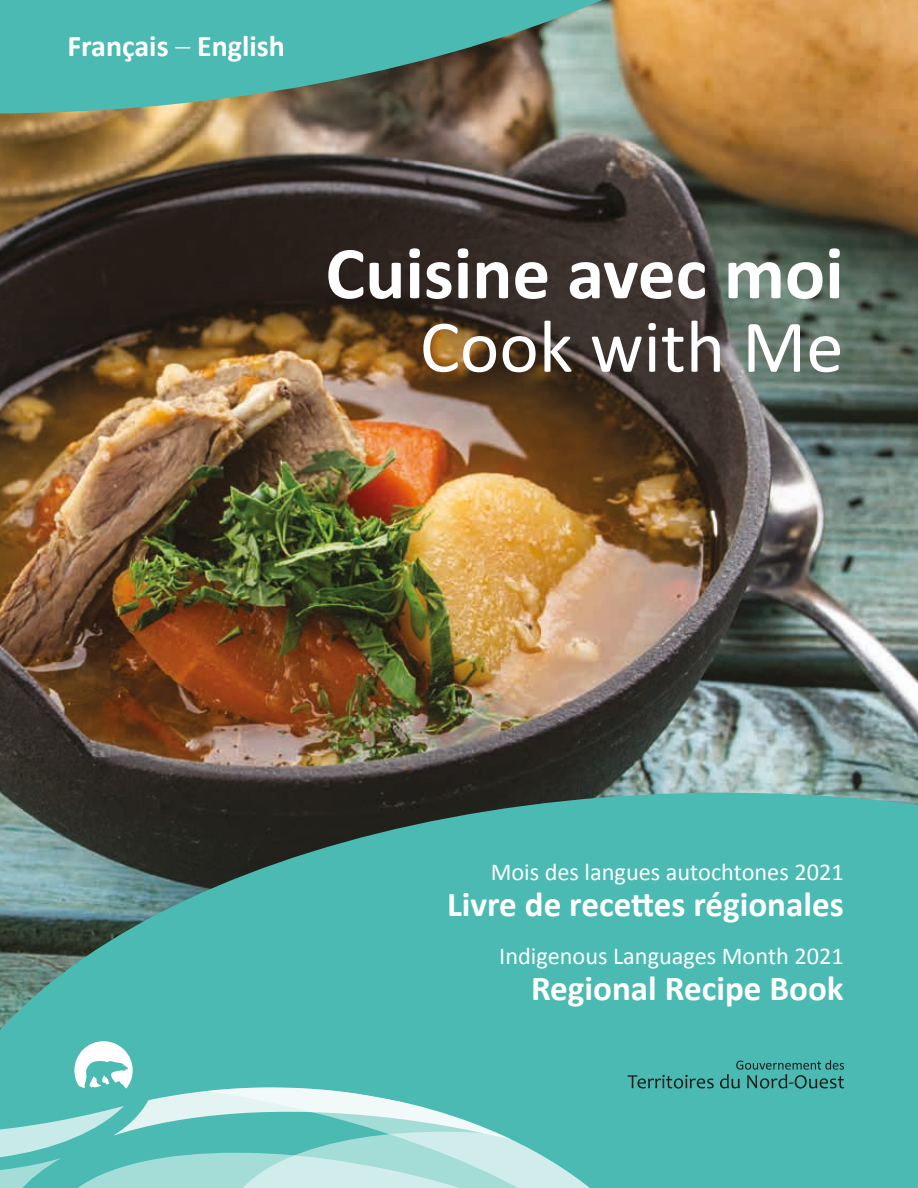
<style>
.page{position:relative;width:918px;height:1188px;background:#fff}
.page>*{position:absolute;margin:0;border:0;box-sizing:border-box;transform-origin:0 0}
.t1{font:700 75px "Calibri";color:#fff}
.t2{font:75px "Calibri";color:#fff}
.t3{font:700 35.1px "Calibri";color:#fff}
.t4{font:700 30px "Calibri";color:#fff}
.t5{font:24.3px "Calibri";color:#fff}
.s1{font-weight:300}
</style>
<div class="page">
<img style="left:0;top:114px;width:918px;height:679px">
<svg style="left:0;top:793px;width:918px;height:395px;background:#48a59f"></svg>
<svg style="left:0;top:1041px;width:714px;height:147px;background:#70c8c2"></svg>
<svg style="left:720px;top:1060px;width:124px;height:29px;background:#409a94"></svg>
<svg style="left:0;top:0;width:918px;height:114px;background:#839f80"></svg>
<p class="t4" style="left:67px;top:27px;width:219px">Français <span class="s1">–</span> English</p>
<h1 class="t1" style="left:325px;top:225px;width:520px">Cuisine avec moi</h1>
<h1 class="t2" style="left:420px;top:299px;width:425px">Cook with Me</h1>
<p class="t5" style="left:491px;top:857px;width:354px">Mois des langues autochtones 2021</p>
<h2 class="t3" style="left:447px;top:882px;width:398px">Livre de recettes régionales</h2>
<p class="t5" style="left:499px;top:941px;width:346px">Indigenous Languages Month 2021</p>
<h2 class="t3" style="left:531px;top:966px;width:314px">Regional Recipe Book</h2>
</div>
